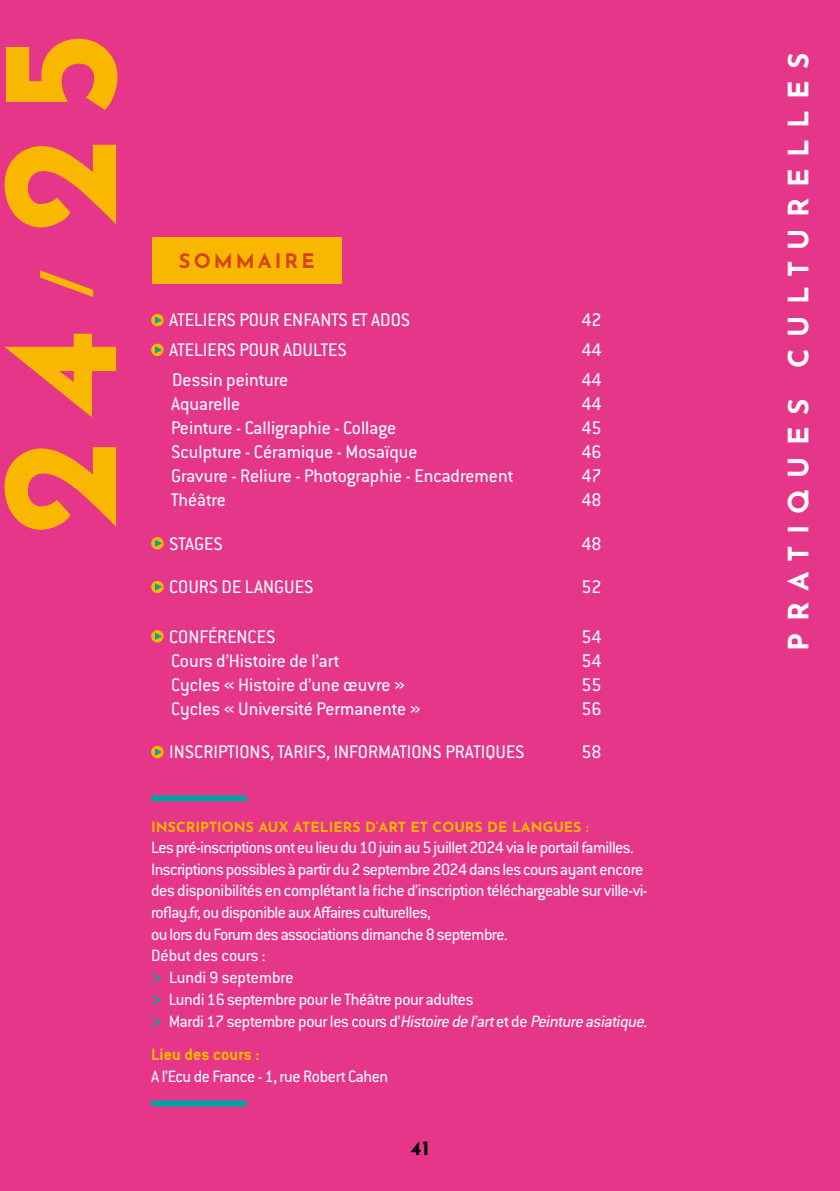
<style>
.page{position:relative;width:840px;height:1191px;background:#fff}
.page>*{position:absolute;margin:0;border:0;box-sizing:border-box;transform-origin:0 0}
.t1{font:700 166px "Josefin Sans";color:#fab700}
.t2{font:700 28px "Josefin Sans";letter-spacing:.4em;color:#fff}
.t3{font:20px "Conduit ITC Std";color:#fff}
.t4{font:700 20px "Josefin Sans";letter-spacing:.15em;color:#d74419}
.t5{font:700 20px "Josefin Sans";color:#000}
.t6{font:18px/21.8px "Conduit ITC Std";letter-spacing:-.03em;color:#fff}
.t7{font:700 18px "Conduit ITC Std";letter-spacing:.01em;color:#fab700}
.t8{font:700 14px "Josefin Sans";color:#fab700}
.s1{font-weight:700;font-size:20px;color:#00a2a0}
.s2{font-style:italic}
</style>
<div class="page">
<div style="left:0;top:0;width:839px;height:1191px;background:#e53689"></div>
<div style="left:151px;top:795px;width:96px;height:6px;background:#00a2a1"></div>
<div style="left:151px;top:1100px;width:96px;height:6px;background:#00a2a1"></div>
<div style="left:152px;top:238px;width:189px;height:46px;background:#fab700"></div>
<svg style="left:40px;top:270px;width:53px;height:27px"></svg>
<div style="left:151px;top:314px;width:12px;height:12px;background:#fab700;border-radius:50%"></div>
<svg style="left:155px;top:316px;width:7px;height:8px"></svg>
<div style="left:151px;top:344px;width:12px;height:12px;background:#fab700;border-radius:50%"></div>
<svg style="left:155px;top:346px;width:7px;height:7px"></svg>
<div style="left:151px;top:537px;width:12px;height:12px;background:#fab700;border-radius:50%"></div>
<svg style="left:155px;top:539px;width:7px;height:8px"></svg>
<div style="left:151px;top:581px;width:12px;height:12px;background:#fab700;border-radius:50%"></div>
<svg style="left:155px;top:583px;width:7px;height:7px"></svg>
<div style="left:151px;top:630px;width:12px;height:12px;background:#fab700;border-radius:50%"></div>
<svg style="left:155px;top:632px;width:7px;height:8px"></svg>
<div style="left:151px;top:746px;width:12px;height:12px;background:#fab700;border-radius:50%"></div>
<svg style="left:155px;top:748px;width:7px;height:7px"></svg>
<h1 class="t1" style="left:-90px;top:535px;width:506px;rotate:-90deg">24 25</h1>
<p class="t4" style="left:179px;top:243px;width:137px">SOMMAIRE</p>
<p class="t3" style="left:169px;top:308px;width:242px">ATELIERS POUR ENFANTS ET ADOS</p>
<p class="t3" style="left:581px;top:308px;width:22px">42</p>
<p class="t3" style="left:169px;top:338px;width:179px">ATELIERS POUR ADULTES</p>
<p class="t3" style="left:581px;top:338px;width:22px">44</p>
<p class="t3" style="left:172px;top:367px;width:118px">Dessin peinture</p>
<p class="t3" style="left:581px;top:367px;width:22px">44</p>
<p class="t3" style="left:171px;top:391px;width:71px">Aquarelle</p>
<p class="t3" style="left:581px;top:391px;width:22px">44</p>
<p class="t3" style="left:171px;top:415px;width:226px">Peinture - Calligraphie - Collage</p>
<p class="t3" style="left:581px;top:415px;width:22px">45</p>
<p class="t3" style="left:171px;top:439px;width:248px">Sculpture - Céramique - Mosaïque</p>
<p class="t3" style="left:581px;top:439px;width:22px">46</p>
<p class="t3" style="left:171px;top:463px;width:343px">Gravure - Reliure - Photographie - Encadrement</p>
<p class="t3" style="left:581px;top:463px;width:22px">47</p>
<p class="t3" style="left:171px;top:487px;width:56px">Théâtre</p>
<p class="t3" style="left:581px;top:487px;width:22px">48</p>
<p class="t3" style="left:169px;top:531px;width:55px">STAGES</p>
<p class="t3" style="left:581px;top:531px;width:22px">48</p>
<p class="t3" style="left:169px;top:575px;width:146px">COURS DE LANGUES</p>
<p class="t3" style="left:581px;top:575px;width:22px">52</p>
<p class="t3" style="left:169px;top:624px;width:108px">CONFÉRENCES</p>
<p class="t3" style="left:581px;top:624px;width:22px">54</p>
<p class="t3" style="left:171px;top:648px;width:170px">Cours d’Histoire de l’art</p>
<p class="t3" style="left:581px;top:648px;width:22px">54</p>
<p class="t3" style="left:171px;top:672px;width:235px">Cycles « Histoire d’une œuvre »</p>
<p class="t3" style="left:581px;top:672px;width:22px">55</p>
<p class="t3" style="left:171px;top:696px;width:251px">Cycles « Université Permanente »</p>
<p class="t3" style="left:581px;top:696px;width:22px">56</p>
<p class="t3" style="left:169px;top:740px;width:357px">INSCRIPTIONS, TARIFS, INFORMATIONS PRATIQUES</p>
<p class="t3" style="left:581px;top:740px;width:22px">58</p>
<p class="t8" style="left:151px;top:814px;width:438px">INSCRIPTIONS AUX ATELIERS D’ART ET COURS DE LANGUES :</p>
<p class="t6" style="left:151px;top:836px;width:497px">Les pré-inscriptions ont eu lieu du 10 juin au 5 juillet 2024 via le portail familles.<br>Inscriptions possibles à partir du 2 septembre 2024 dans les cours ayant encore des disponibilités en complétant la fiche d’inscription téléchargeable sur ville-vi&shy;roflay.fr, ou disponible aux Affaires culturelles,<br>ou lors du Forum des associations dimanche 8 septembre.<br>Début des cours :<br><span class="s1">&gt;</span> Lundi 9 septembre<br><span class="s1">&gt;</span> Lundi 16 septembre pour le Théâtre pour adultes<br><span class="s1">&gt;</span> M a rd i 1 7 s e pte m b re p o u r l e s co u rs d ’ <span class="s2">Histoire de l’art</span>et d e <span class="s2">Peinture asiatique</span>.</p>
<p class="t7" style="left:151px;top:1043px;width:110px">Lieu des cours :</p>
<p class="t6" style="left:151px;top:1064px;width:238px">A l’Ecu de France - 1, rue Robert Cahen</p>
<p class="t5" style="left:410px;top:1130px;width:20px">41</p>
<h2 class="t2" style="left:773px;top:650px;width:599px;rotate:-90deg">PRATIQUES CULTURELLES</h2>
</div>
